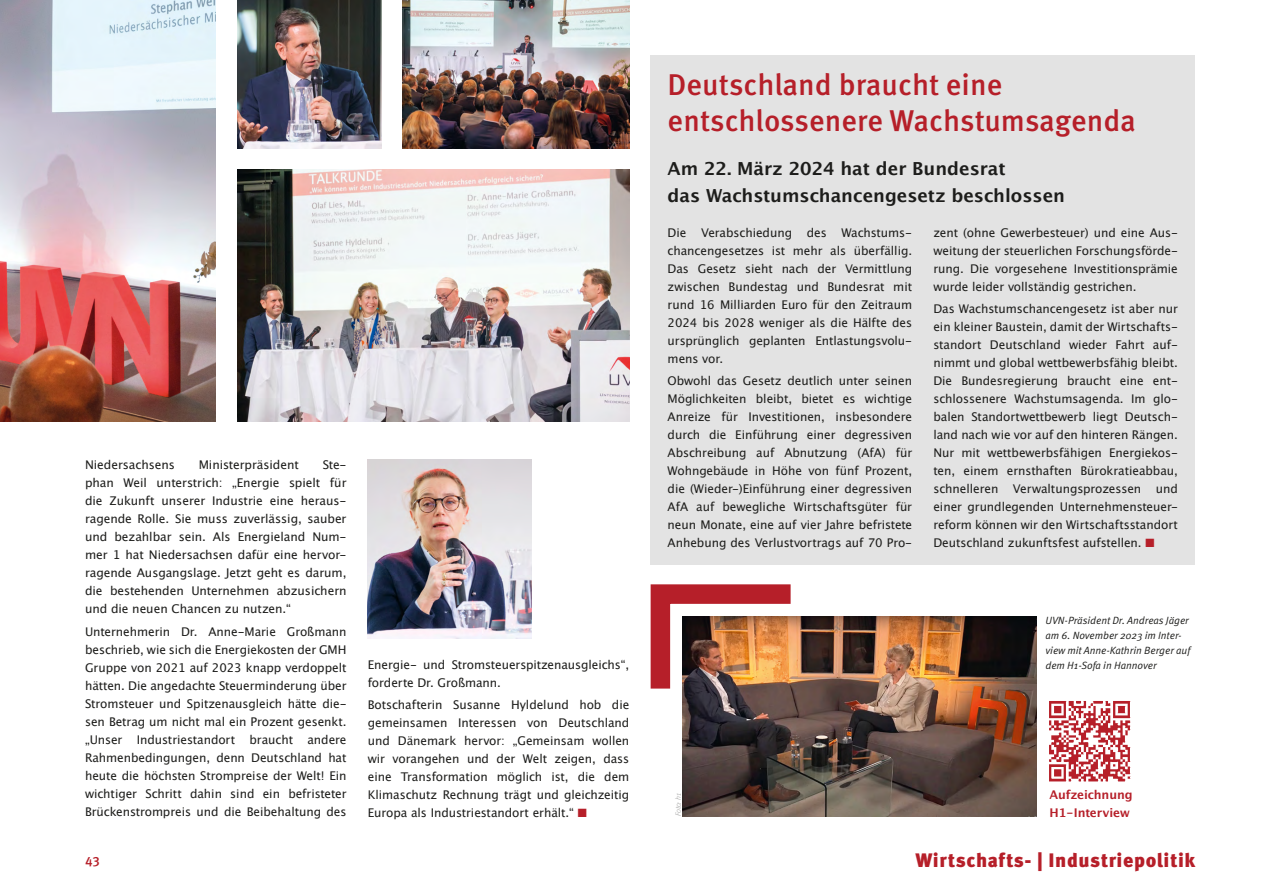
<style>
.page{position:relative;width:1263px;height:893px;background:#fff}
.page>*{position:absolute;margin:0;border:0;box-sizing:border-box;transform-origin:0 0}
.Head_24{font:500 30px/36px "Meta Pro";color:#b61f29}
.Kapitel_re_unten{font:900 19.5px "Meta Pro";letter-spacing:.03em;color:#b61f29}
.Subhead{font:18px/27px "Lucida San Dem";color:#1d1d1b}
.t1{font:500 13.5px "Meta Pro";color:#b61f29}
.Fließtext{font:12px/18px "Lucida San Rom";letter-spacing:-.005em;color:#1d1d1b;text-align:justify}
.Fließtext-2{font:12px "Lucida San Dem";letter-spacing:-.005em;color:#b61f29}
.Bildtext{font:italic 10.5px/15px "Meta Pro";letter-spacing:-.005em;color:#1d1d1b}
.Fotonachweis{font:italic 300 7.5px "Meta Pro";color:#9d9d9c}
.s1{color:#b61f29}
</style>
<div class="page">
<img style="left:0;top:0;width:216px;height:422px">
<img style="left:237px;top:0;width:144px;height:149px">
<img style="left:368px;top:460px;width:163px;height:178px">
<img style="left:237px;top:169px;width:392px;height:253px">
<img style="left:402px;top:0;width:227px;height:149px">
<div style="left:651px;top:55px;width:544px;height:510px;background:#e3e3e3"></div>
<img style="left:683px;top:616px;width:354px;height:200px">
<img style="left:1049px;top:701px;width:82px;height:81px">
<img style="left:650px;top:584px;width:160px;height:124px">
<p class="Fließtext" style="left:85px;top:456px;width:91px">Niedersachsens</p>
<p class="Fließtext" style="left:199px;top:456px;width:102px">Ministerpräsident</p>
<p class="Fließtext" style="left:85px;top:456px;width:263px;text-indent:238px">Ste&shy;phan Weil unterstrich: „Energie spielt für die Zukunft unserer Industrie eine heraus&shy;ragende Rolle. Sie muss zuverlässig, sauber und bezahlbar sein. Als Energieland Num&shy;mer 1 hat Niedersachsen dafür eine hervor&shy;ragende Ausgangslage. Jetzt geht es darum, die bestehenden Unternehmen abzusichern und die neuen Chancen zu nutzen.“</p>
<p class="Fließtext" style="left:85px;top:623px;width:263px">Unternehmerin Dr. Anne-Marie Großmann beschrieb, wie sich die Energiekosten der GMH Gruppe von 2021 auf 2023 knapp verdoppelt hätten. Die angedachte Steuerminderung über Stromsteuer und Spitzenausgleich hätte die&shy;sen Betrag um nicht mal ein Prozent gesenkt. „Unser Industriestandort braucht andere Rahmenbedingungen, denn Deutschland hat heute die höchsten Strompreise der Welt! Ein wichtiger Schritt dahin sind ein befristeter Brückenstrompreis und die Beibehaltung des</p>
<p class="t1" style="left:85px;top:851px;width:16px">43</p>
<p class="Fließtext" style="left:368px;top:655px;width:263px">Energie- und Stromsteuerspitzenausgleichs“, forderte Dr. Großmann.</p>
<p class="Fließtext" style="left:368px;top:696px;width:263px">Botschafterin Susanne Hyldelund hob die gemeinsamen Interessen von Deutschland und Dänemark hervor: „Gemeinsam wollen wir vorangehen und der Welt zeigen, dass eine Transformation möglich ist, die dem Klimaschutz Rechnung trägt und gleichzeitig Europa als Industriestandort erhält.“ <span class="s1">■</span></p>
<p class="Head_24" style="left:668px;top:65px;width:470px">Deutschland braucht eine entschlossenere Wachstumsagenda</p>
<p class="Subhead" style="left:668px;top:156px;width:399px">Am 22. März 2024 hat der Bundesrat<br>das Wachstumschancengesetz beschlossen</p>
<p class="Fließtext" style="left:668px;top:224px;width:246px">Die Verabschiedung des Wachstums&shy;chancengesetzes ist mehr als überfällig.<br>Das Gesetz sieht nach der Vermittlung zwischen Bundestag und Bundesrat mit rund 16 Milliarden Euro für den Zeitraum 2024 bis 2028 weniger als die Hälfte des ursprünglich geplanten Entlastungsvolu&shy;mens vor.</p>
<p class="Fließtext" style="left:668px;top:372px;width:246px">Obwohl das Gesetz deutlich unter seinen Möglichkeiten bleibt, bietet es wichtige Anreize für Investitionen, insbesondere durch die Einführung einer degressiven Abschreibung auf Abnutzung (AfA) für Wohngebäude in Höhe von fünf Prozent, die (Wieder-)Einführung einer degressiven AfA auf bewegliche Wirtschaftsgüter für neun Monate, eine auf vier Jahre befristete Anhebung des Verlustvortrags auf 70 Pro-</p>
<p class="Fließtext" style="left:933px;top:224px;width:246px">zent (ohne Gewerbesteuer) und eine Aus&shy;weitung der steuerlichen Forschungsförde&shy;rung. Die vorgesehene Investitionsprämie wurde leider vollständig gestrichen.</p>
<p class="Fließtext" style="left:933px;top:300px;width:246px">Das Wachstumschancengesetz ist aber nur ein kleiner Baustein, damit der Wirtschafts&shy;standort Deutschland wieder Fahrt auf&shy;nimmt und global wettbewerbsfähig bleibt.<br>Die Bundesregierung braucht eine ent&shy;schlossenere Wachstumsagenda. Im glo&shy;balen Standortwettbewerb liegt Deutsch&shy;land nach wie vor auf den hinteren Rängen.<br>Nur mit wettbewerbsfähigen Energiekos&shy;ten, einem ernsthaften Bürokratieabbau, schnelleren Verwaltungsprozessen und einer grundlegenden Unternehmensteuer&shy;reform können wir den Wirtschaftsstandort Deutschland zukunftsfest aufstellen. <span class="s1">■</span></p>
<p class="Fotonachweis" style="left:673px;top:816px;width:25px;rotate:-90deg">Foto: h1</p>
<p class="Bildtext" style="left:1045px;top:612px;width:146px">UVN-Präsident Dr. Andreas Jäger am 6. November 2023 im Inter&shy;view mit Anne-Kathrin Berger auf dem H1-Sofa in Hannover</p>
<p class="Fließtext-2" style="left:1049px;top:787px;width:85px">Aufzeichnung</p>
<p class="Fließtext-2" style="left:1049px;top:805px;width:82px">H1-Interview</p>
<p class="Kapitel_re_unten" style="left:915px;top:845px;width:282px">Wirtschafts- | Industriepolitik</p>
</div>
